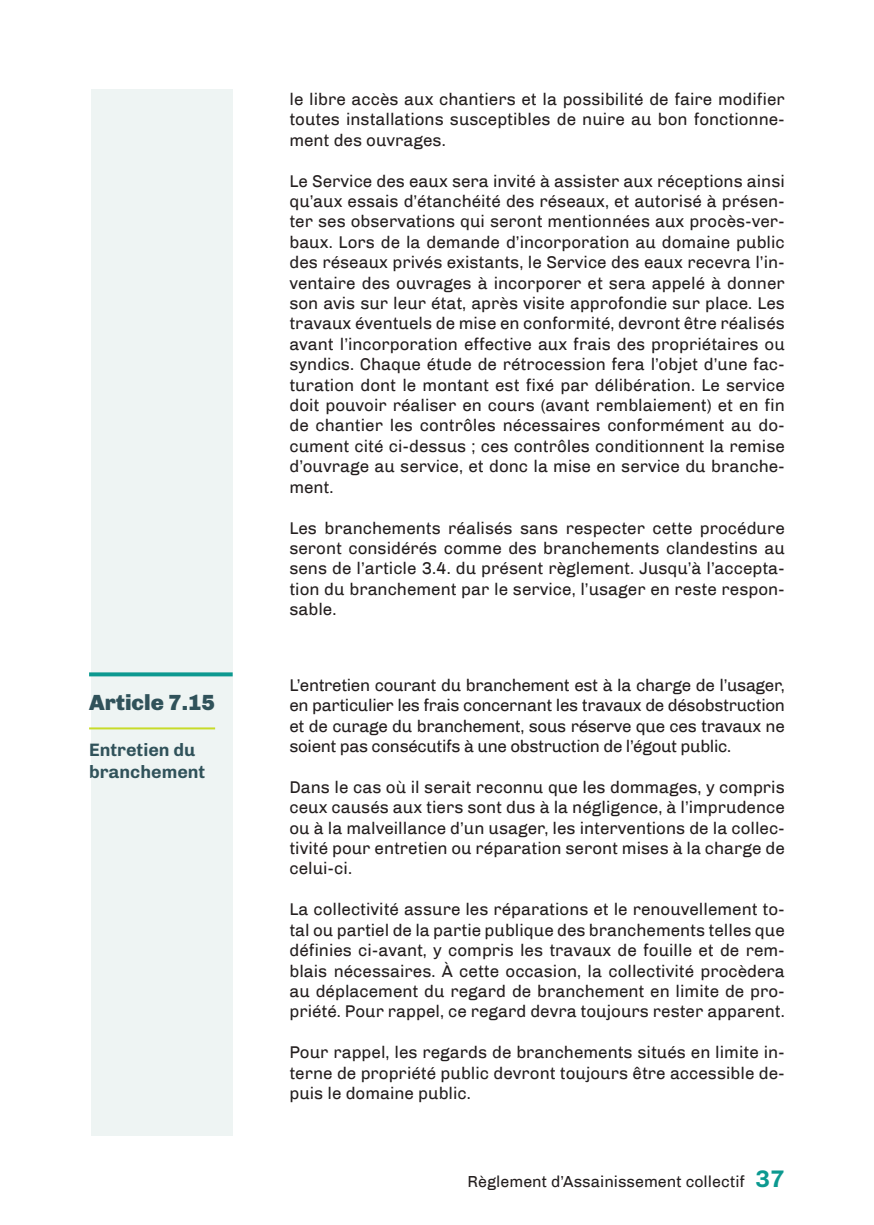
<style>
.page{position:relative;width:874px;height:1225px;background:#fff}
.page>*{position:absolute;margin:0;border:0;box-sizing:border-box;transform-origin:0 0}
.t1{font:900 22px "Chivo";color:#30525a}
.t2{font:700 18px/21.6px "Chivo";color:#30525a}
.t3{font:17px/20.4px "Chivo";color:#241f1f;text-align:justify}
.t4{font:16px "Chivo";color:#241f1f}
.s1{font-weight:700;font-size:24px;color:#0c9990}
</style>
<div class="page">
<div style="left:91px;top:89px;width:141px;height:1047px;background:#eef4f3"></div>
<svg style="left:89px;top:672px;width:143px;height:4px"></svg>
<hr style="left:89px;top:727px;width:126px;height:2px;background:#c7db28">
<p class="t1" style="left:89px;top:690px;width:127px">Article 7.15</p>
<p class="t2" style="left:89px;top:739px;width:118px">Entretien du branchement</p>
<p class="t3" style="left:289px;top:89px;width:496px">le libre accès aux chantiers et la possibilité de faire modifier toutes installations susceptibles de nuire au bon fonctionne&shy;ment des ouvrages.</p>
<p class="t3" style="left:289px;top:171px;width:496px">Le Service des eaux sera invité à assister aux réceptions ainsi qu’aux essais d’étanchéité des réseaux, et autorisé à présen&shy;ter ses observations qui seront mentionnées aux procès-ver&shy;baux. Lors de la demande d’incorporation au domaine public des réseaux privés existants, le Service des eaux recevra l’in&shy;ventaire des ouvrages à incorporer et sera appelé à donner son avis sur leur état, après visite approfondie sur place. Les travaux éventuels de mise en conformité, devront être réalisés avant l’incorporation effective aux frais des propriétaires ou syndics. Chaque étude de rétrocession fera l’objet d’une fac&shy;turation dont le montant est fixé par délibération. Le service doit pouvoir réaliser en cours (avant remblaiement) et en fin de chantier les contrôles nécessaires conformément au do&shy;cument cité ci-dessus ; ces contrôles conditionnent la remise d’ouvrage au service, et donc la mise en service du branche&shy;ment.</p>
<p class="t3" style="left:289px;top:517px;width:496px">Les branchements réalisés sans respecter cette procédure seront considérés comme des branchements clandestins au sens de l’article 3.4. du présent règlement. Jusqu’à l’accepta&shy;tion du branchement par le service, l’usager en reste respon&shy;sable.</p>
<p class="t3" style="left:289px;top:675px;width:496px">L’entretien courant du branchement est à la charge de l’usager, en particulier les frais concernant les travaux de désobstruction et de curage du branchement, sous réserve que ces travaux ne soient pas consécutifs à une obstruction de l’égout public.</p>
<p class="t3" style="left:289px;top:777px;width:496px">Dans le cas où il serait reconnu que les dommages, y compris ceux causés aux tiers sont dus à la négligence, à l’imprudence ou à la malveillance d’un usager, les interventions de la collec&shy;tivité pour entretien ou réparation seront mises à la charge de celui-ci.</p>
<p class="t3" style="left:289px;top:899px;width:496px">La collectivité assure les réparations et le renouvellement to&shy;tal ou partiel de la partie publique des branchements telles que définies ci-avant, y compris les travaux de fouille et de rem&shy;blais nécessaires. À cette occasion, la collectivité procèdera au déplacement du regard de branchement en limite de pro&shy;priété. Pour rappel, ce regard devra toujours rester apparent.</p>
<p class="t3" style="left:289px;top:1042px;width:496px">Pour rappel, les regards de branchements situés en limite in&shy;terne de propriété public devront toujours être accessible de&shy;puis le domaine public.</p>
<p class="t4" style="left:467px;top:1172px;width:318px">Règlement d’Assainissement collectif <span class="s1">37</span></p>
</div>
